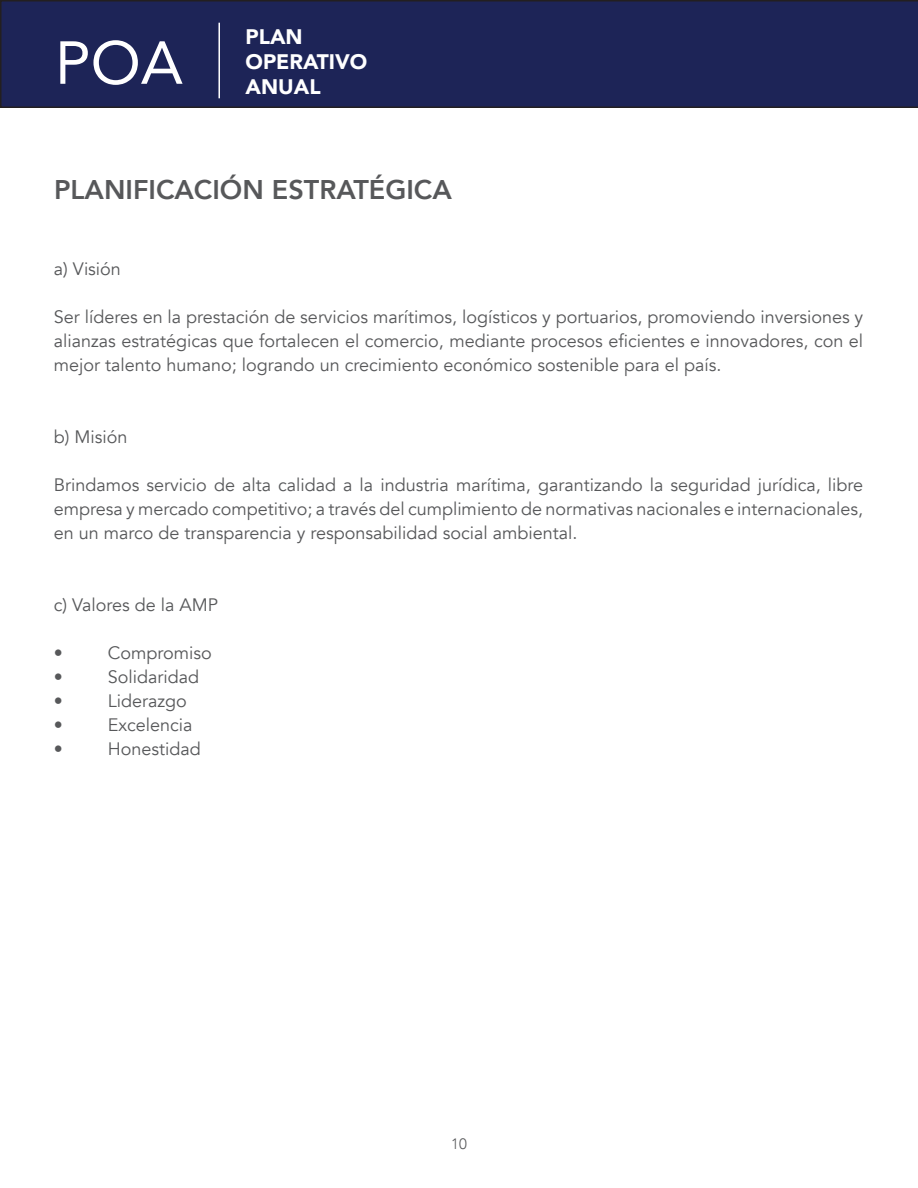
<style>
.page{position:relative;width:918px;height:1188px;background:#fff}
.page>*{position:absolute;margin:0;border:0;box-sizing:border-box;transform-origin:0 0}
.t1{font:60px "Avenir";color:#fff}
.t2{font:800 27px "Avenir";color:#57585a}
.t3{font:900 21px/25.2px "Avenir";color:#fff}
.t4{font:18px/24px "Avenir";color:#57585a;text-align:justify}
.t5{font:300 15px "Avenir";color:#57585a}
</style>
<div class="page">
<div style="left:0;top:0;width:918px;height:108px;background:#1d2457"></div>
<hr style="left:218px;top:23px;width:2px;height:75px;background:#fff">
<h1 class="t1" style="left:55px;top:15px;width:129px">POA</h1>
<p class="t3" style="left:246px;top:23px;width:123px">PLAN<br>OPERATIVO</p>
<p class="t3" style="left:246px;top:74px;width:77px">ANUAL</p>
<p class="t2" style="left:54px;top:169px;width:399px">PLANIFICACIÓN ESTRATÉGICA</p>
<p class="t4" style="left:54px;top:257px;width:69px">a) Visión</p>
<p class="t4" style="left:54px;top:305px;width:811px">Ser líderes en la prestación de servicios marítimos, logísticos y portuarios, promoviendo inversiones y alianzas estratégicas que fortalecen el comercio, mediante procesos eficientes e innovadores, con el mejor talento humano; logrando un crecimiento económico sostenible para el país.</p>
<p class="t4" style="left:54px;top:425px;width:75px">b) Misión</p>
<p class="t4" style="left:54px;top:473px;width:811px">Brindamos servicio de alta calidad a la industria marítima, garantizando la seguridad jurídica, libre empresa y mercado competitivo; a través del cumplimiento de normativas nacionales e internacionales, en un marco de transparencia y responsabilidad social ambiental.</p>
<p class="t4" style="left:54px;top:593px;width:166px">c) Valores de la AMP</p>
<p class="t4" style="left:54px;top:641px;width:10px">•</p>
<p class="t4" style="left:108px;top:641px;width:106px">Compromiso</p>
<p class="t4" style="left:54px;top:665px;width:10px">•</p>
<p class="t4" style="left:108px;top:665px;width:93px">Solidaridad</p>
<p class="t4" style="left:54px;top:689px;width:10px">•</p>
<p class="t4" style="left:108px;top:689px;width:80px">Liderazgo</p>
<p class="t4" style="left:54px;top:713px;width:10px">•</p>
<p class="t4" style="left:108px;top:713px;width:86px">Excelencia</p>
<p class="t4" style="left:54px;top:737px;width:10px">•</p>
<p class="t4" style="left:108px;top:737px;width:94px">Honestidad</p>
<p class="t5" style="left:451px;top:1135px;width:17px">10</p>
</div>
